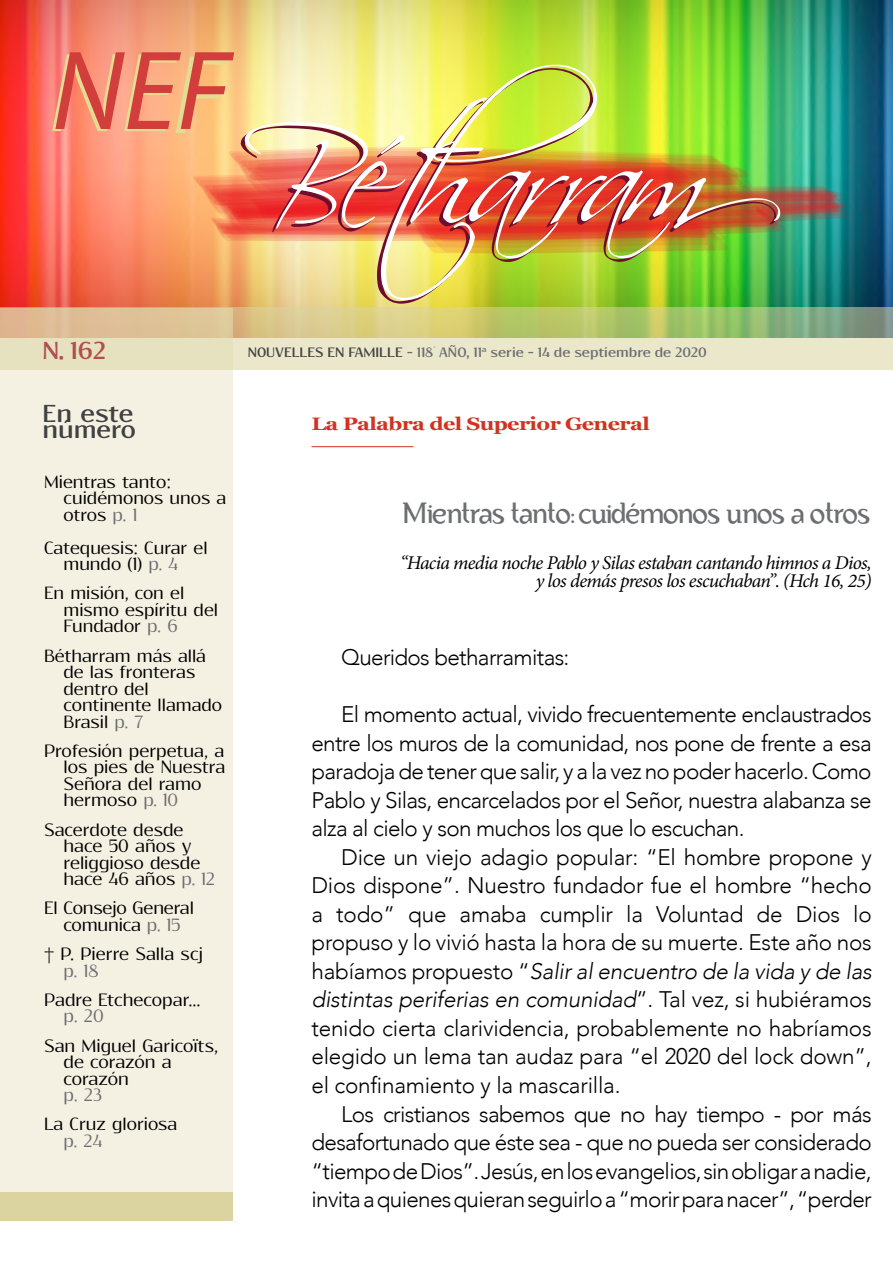
<style>
.page{position:relative;width:893px;height:1263px;background:#fff}
.page>*{position:absolute;margin:0;border:0;box-sizing:border-box;transform-origin:0 0}
.t1{font:italic 113.7px "Myriad Pro";color:#d23e3b}
.t2{font:28.5px "Bertolt Brecht";letter-spacing:-.03em;color:#6d6e71}
.t3{font:700 27px "Resagokr";color:#414042}
.t4{font:700 27px "Resagokr";color:#b14e52}
.t5{font:300 22.5px/28.5px "Avenir";letter-spacing:-.03em;color:#000;text-align:justify}
.t6{font:19.65px/16.5px "Resagokr";color:#000}
.t7{font:19.65px "Resagokr";color:#6d6e71}
.t8{font:19.5px/16.5px "Resagokr";color:#000}
.t9{font:italic 19.5px/18px "Minion Pro";letter-spacing:-.035em;color:#000;text-align:right}
.t10{font:19.5px "Resagokr";color:#6d6e71}
.t11{font:700 18px "Georgia";letter-spacing:-.03em;color:#d23123;scale:1.2 1}
.t12{font:700 15px "Resagokr";color:#6d6e71}
.s1{color:#444}
.s2{color:#6d6e71}
.s3{font-size:19.5px;color:#6d6e71}
.s4{font-style:italic}
</style>
<div class="page">
<img style="left:0;top:0;width:893px;height:307px">
<img style="left:52px;top:54px;width:797px;height:250px">
<div style="left:0;top:308px;width:233px;height:902px;background:#f4f1e3"></div>
<svg style="left:0;top:307px;width:893px;height:63px;background:#d4d2a3"></svg>
<div style="left:0;top:1192px;width:233px;height:29px;background:#dbd4a1"></div>
<hr style="left:311px;top:446px;width:103px;height:1px;background:#d23123">
<h1 class="t1" style="left:52px;top:21px;width:180px">NEF</h1>
<p class="t4" style="left:43px;top:337px;width:65px">N. 162</p>
<p class="t12" style="left:248px;top:344px;width:461px"><span class="s1">NOUVELLES EN FAMILLE</span> - 118<sup>°</sup> AÑO, 11<sup>a</sup> serie - 14 de septiembre de 2020</p>
<p class="t3" style="left:43px;top:400px;width:92px">En este</p>
<p class="t3" style="left:43px;top:416px;width:95px">número</p>
<p class="t8" style="left:64px;top:473px;width:164px;text-indent:-20px">Mientras tanto: cuidémonos unos a otros <span class="s2">p. 1</span></p>
<p class="t8" style="left:44px;top:539px;width:165px;text-align:center">Catequesis: Curar el mundo (1) <span class="s2">p. 4</span></p>
<p class="t8" style="left:64px;top:585px;width:156px;text-indent:-20px">En misión, con el mismo espíritu del<br>Fundador <span class="s2">p. 6</span></p>
<p class="t8" style="left:64px;top:647px;width:160px;text-indent:-20px">Bétharram más allá de las fronteras dentro del continente llamado<br>Brasil <span class="s2">p. 7</span></p>
<p class="t6" style="left:64px;top:743px;width:163px;text-indent:-19px">Profesión perpetua, a los pies de Nuestra<br>Señora del ramo hermoso <span class="s3">p. 10</span></p>
<p class="t6" style="left:64px;top:821px;width:153px;text-indent:-19px">Sacerdote desde hace 50 años y religgioso desde hace 46 años <span class="s3">p. 12</span></p>
<p class="t6" style="left:44px;top:900px;width:151px;text-align:center">El Consejo General comunica <span class="s3">p. 15</span></p>
<p class="t6" style="left:44px;top:946px;width:160px">† P. Pierre Salla scj</p>
<p class="t10" style="left:64px;top:961px;width:37px">p. 18</p>
<p class="t6" style="left:44px;top:992px;width:158px">Padre Etchecopar...</p>
<p class="t7" style="left:64px;top:1006px;width:42px">p. 20</p>
<p class="t6" style="left:64px;top:1037px;width:156px;text-indent:-19px">San Miguel Garicoïts, de corazón a corazón</p>
<p class="t7" style="left:64px;top:1085px;width:40px">p. 23</p>
<p class="t8" style="left:44px;top:1116px;width:135px">La Cruz gloriosa</p>
<p class="t10" style="left:64px;top:1131px;width:40px">p. 24</p>
<p class="t11" style="left:311px;top:410px;width:283px">La Palabra del Superior General</p>
<p class="t2" style="left:403px;top:497px;width:470px">Mientras tanto: cuidémonos unos a otros</p>
<p class="t9" style="left:400px;top:554px;width:473px">“Hacia media noche Pablo y Silas estaban cantando himnos a Dios, y los demás presos los escuchaban”. (Hch 16, 25)</p>
<p class="t5" style="left:341px;top:643px;width:230px">Queridos betharramitas:</p>
<p class="t5" style="left:311px;top:700px;width:562px;text-indent:30px">El momento actual, vivido frecuentemente enclaustrados entre los muros de la comunidad, nos pone de frente a esa paradoja de tener que salir, y a la vez no poder hacerlo. Como Pablo y Silas, encarcelados por el Señor, nuestra alabanza se alza al cielo y son muchos los que lo escuchan.</p>
<p class="t5" style="left:311px;top:843px;width:562px;text-indent:30px">Dice un viejo adagio popular: “El hombre propone y Dios dispone”. Nuestro fundador fue el hombre “hecho a todo” que amaba cumplir la Voluntad de Dios lo propuso y lo vivió hasta la hora de su muerte. Este año nos habíamos propuesto “<span class="s4">Salir al encuentro de la vida y de las distintas periferias en comunidad</span>”. Tal vez, si hubiéramos tenido cierta clarividencia, probablemente no habríamos elegido un lema tan audaz para “el 2020 del lock down”, el confinamiento y la mascarilla.</p>
<p class="t5" style="left:311px;top:1099px;width:562px;text-indent:30px">Los cristianos sabemos que no hay tiempo - por más desafortunado que éste sea - que no pueda ser considerado “tiempo de Dios”. Jesús, en los evangelios, sin obligar a nadie, invita a quienes quieran seguirlo a “morir para nacer”, “perder</p>
</div>
